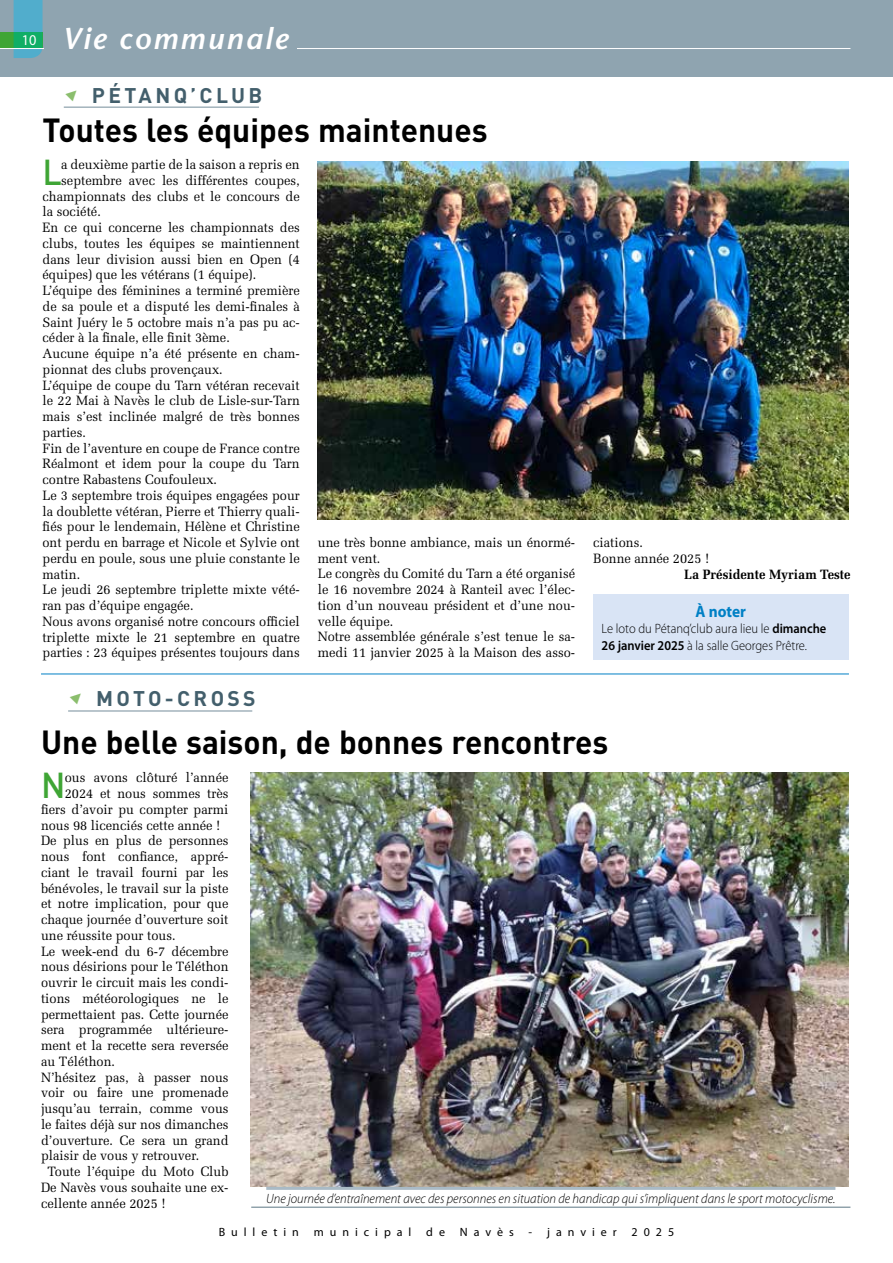
<style>
.page{position:relative;width:893px;height:1263px;background:#fff}
.page>*{position:absolute;margin:0;border:0;box-sizing:border-box;transform-origin:0 0}
.t1{font:500 35.55px "DIN";color:#3fa535;scale:.95 1}
.t2{font:700 33px "DIN";color:#000;scale:.96 1}
.t3{font:italic 600 30px "Stone Sans";letter-spacing:.07em;color:#fff}
.t4{font:700 21px "DIN";letter-spacing:.16em;color:#435f6c}
.t5{font:700 16.5px "Myriad Pro";color:#0080c5;scale:.93 1}
.t6{font:13.5px/15.8px "Melior";color:#000;scale:.95 1}
.t7{font:italic 300 13.5px "Myriad Pro";color:#000;scale:.95 1}
.t8{font:300 13.5px/16.5px "Myriad Pro";color:#000;scale:.93 1}
.t9{font:700 13.5px "Melior";color:#000;scale:.95 1}
.t10{font:12px "Myriad Pro";letter-spacing:.5em;color:#000}
.s1{font-family:"Myriad Pro";font-weight:400;font-style:normal;font-size:15px}
.s2{font-weight:600}
</style>
<div class="page">
<div style="left:0;top:0;width:893px;height:77px;background:#8fa4b0"></div>
<div style="left:0;top:33px;width:43px;height:15px;background:#3fa535"></div>
<svg style="left:14px;top:0;width:29px;height:58px;background:#40acae"></svg>
<hr style="left:0;top:48px;width:850px;height:1px;background:#fff">
<div style="left:44px;top:21px;width:253px;height:56px;background:#8fa4b0"></div>
<hr style="left:64px;top:107px;width:195px;height:1px;background:#758d9a">
<hr style="left:41px;top:674px;width:808px;height:1px;background:#0080c5">
<img style="left:318px;top:162px;width:531px;height:358px">
<img style="left:251px;top:772px;width:598px;height:414px">
<hr style="left:68px;top:711px;width:184px;height:1px;background:#758d9a">
<hr style="left:266px;top:1187px;width:569px;height:3px;background:#a9bac5">
<hr style="left:251px;top:1207px;width:599px;height:1px;background:#5c7784">
<div style="left:593px;top:594px;width:255px;height:66px;background:#d9e4f5"></div>
<h3 class="t3" style="left:22px;top:19px;width:268px"><span class="s1">10</span> Vie communale</h3>
<h3 class="t4" style="left:92px;top:81px;width:172px">PÉTANQ’CLUB</h3>
<h2 class="t2" style="left:43px;top:109px;width:465px">Toutes les équipes maintenues</h2>
<h1 class="t1" style="left:43px;top:149px;width:22px">L</h1>
<p class="t6" style="left:61px;top:157px;width:253px">a deuxième partie de la saison a repris en</p>
<p class="t6" style="left:61px;top:172px;width:253px">septembre avec les différentes coupes,</p>
<p class="t6" style="left:43px;top:188px;width:272px">championnats des clubs et le concours de</p>
<p class="t6" style="left:43px;top:204px;width:63px">la société.</p>
<p class="t6" style="left:43px;top:220px;width:272px">En ce qui concerne les championnats des</p>
<p class="t6" style="left:43px;top:235px;width:272px">clubs, toutes les équipes se maintiennent</p>
<p class="t6" style="left:43px;top:251px;width:272px">dans leur division aussi bien en Open (4</p>
<p class="t6" style="left:43px;top:267px;width:226px">équipes) que les vétérans (1 équipe).</p>
<p class="t6" style="left:43px;top:283px;width:272px">L’équipe des féminines a terminé première</p>
<p class="t6" style="left:43px;top:298px;width:272px">de sa poule et a disputé les demi-finales à</p>
<p class="t6" style="left:43px;top:314px;width:272px">Saint Juéry le 5 octobre mais n’a pas pu ac-</p>
<p class="t6" style="left:43px;top:330px;width:199px">céder à la finale, elle finit 3ème.</p>
<p class="t6" style="left:43px;top:346px;width:272px">Aucune équipe n’a été présente en cham-</p>
<p class="t6" style="left:43px;top:361px;width:191px">pionnat des clubs provençaux.</p>
<p class="t6" style="left:43px;top:377px;width:272px">L’équipe de coupe du Tarn vétéran recevait</p>
<p class="t6" style="left:43px;top:393px;width:272px">le 22 Mai à Navès le club de Lisle-sur-Tarn</p>
<p class="t6" style="left:43px;top:409px;width:272px">mais s’est inclinée malgré de très bonnes</p>
<p class="t6" style="left:43px;top:424px;width:47px">parties.</p>
<p class="t6" style="left:43px;top:440px;width:272px">Fin de l’aventure en coupe de France contre</p>
<p class="t6" style="left:43px;top:456px;width:272px">Réalmont et idem pour la coupe du Tarn</p>
<p class="t6" style="left:43px;top:472px;width:185px">contre Rabastens Coufouleux.</p>
<p class="t6" style="left:43px;top:487px;width:272px">Le 3 septembre trois équipes engagées pour</p>
<p class="t6" style="left:43px;top:503px;width:272px">la doublette vétéran, Pierre et Thierry quali-</p>
<p class="t6" style="left:43px;top:519px;width:272px">fiés pour le lendemain, Hélène et Christine</p>
<p class="t6" style="left:43px;top:535px;width:272px">ont perdu en barrage et Nicole et Sylvie ont</p>
<p class="t6" style="left:43px;top:550px;width:272px">perdu en poule, sous une pluie constante le</p>
<p class="t6" style="left:43px;top:566px;width:41px">matin.</p>
<p class="t6" style="left:43px;top:582px;width:272px">Le jeudi 26 septembre triplette mixte vété-</p>
<p class="t6" style="left:43px;top:598px;width:161px">ran pas d’équipe engagée.</p>
<p class="t6" style="left:43px;top:613px;width:272px">Nous avons organisé notre concours officiel</p>
<p class="t6" style="left:43px;top:629px;width:272px">triplette mixte le 21 septembre en quatre</p>
<p class="t6" style="left:43px;top:645px;width:272px">parties : 23 équipes présentes toujours dans</p>
<h3 class="t4" style="left:96px;top:685px;width:161px">MOTO-CROSS</h3>
<p class="t6" style="left:318px;top:534px;width:272px">une très bonne ambiance, mais un énormé&shy;ment vent.<br>Le congrès du Comité du Tarn a été organisé le 16 novembre 2024 à Ranteil avec l’élec&shy;tion d’un nouveau président et d’une nou&shy;velle équipe.<br>Notre assemblée générale s’est tenue le sa&shy;medi 11 janvier 2025 à la Maison des asso-</p>
<p class="t6" style="left:593px;top:535px;width:124px">ciations.<br>Bonne année 2025 !</p>
<p class="t9" style="left:684px;top:566px;width:176px">La Présidente Myriam Teste</p>
<p class="t5" style="left:695px;top:601px;width:56px">À noter</p>
<p class="t8" style="left:602px;top:620px;width:243px">Le loto du Pétanq’club aura lieu le <span class="s2">dimanche<br>26 janvier 2025</span> à la salle Georges Prêtre.</p>
<h2 class="t2" style="left:41px;top:720px;width:592px">Une belle saison, de bonnes rencontres</h2>
<h1 class="t1" style="left:41px;top:762px;width:27px">N</h1>
<p class="t6" style="left:65px;top:770px;width:174px">ous avons clôturé l’année</p>
<p class="t6" style="left:65px;top:786px;width:174px">2024 et nous sommes très</p>
<p class="t6" style="left:41px;top:801px;width:199px">fiers d’avoir pu compter parmi</p>
<p class="t6" style="left:41px;top:817px;width:190px">nous 98 licenciés cette année !</p>
<p class="t6" style="left:41px;top:833px;width:199px">De plus en plus de personnes</p>
<p class="t6" style="left:41px;top:849px;width:199px">nous font confiance, appré-</p>
<p class="t6" style="left:41px;top:864px;width:199px">ciant le travail fourni par les</p>
<p class="t6" style="left:41px;top:880px;width:199px">bénévoles, le travail sur la piste</p>
<p class="t6" style="left:41px;top:896px;width:199px">et notre implication, pour que</p>
<p class="t6" style="left:41px;top:912px;width:199px">chaque journée d’ouverture soit</p>
<p class="t6" style="left:41px;top:927px;width:143px">une réussite pour tous.</p>
<p class="t6" style="left:41px;top:943px;width:199px">Le week-end du 6-7 décembre</p>
<p class="t6" style="left:41px;top:959px;width:199px">nous désirions pour le Téléthon</p>
<p class="t6" style="left:41px;top:975px;width:199px">ouvrir le circuit mais les condi-</p>
<p class="t6" style="left:41px;top:990px;width:199px">tions météorologiques ne le</p>
<p class="t6" style="left:41px;top:1006px;width:199px">permettaient pas. Cette journée</p>
<p class="t6" style="left:41px;top:1022px;width:199px">sera programmée ultérieure-</p>
<p class="t6" style="left:41px;top:1038px;width:199px">ment et la recette sera reversée</p>
<p class="t6" style="left:41px;top:1053px;width:80px">au Téléthon.</p>
<p class="t6" style="left:41px;top:1069px;width:199px">N’hésitez pas, à passer nous</p>
<p class="t6" style="left:41px;top:1085px;width:199px">voir ou faire une promenade</p>
<p class="t6" style="left:41px;top:1101px;width:199px">jusqu’au terrain, comme vous</p>
<p class="t6" style="left:41px;top:1116px;width:199px">le faites déjà sur nos dimanches</p>
<p class="t6" style="left:41px;top:1132px;width:199px">d’ouverture. Ce sera un grand</p>
<p class="t6" style="left:41px;top:1148px;width:168px">plaisir de vous y retrouver.</p>
<p class="t6" style="left:48px;top:1164px;width:192px">Toute l’équipe du Moto Club</p>
<p class="t6" style="left:41px;top:1179px;width:199px">De Navès vous souhaite une ex-</p>
<p class="t6" style="left:41px;top:1195px;width:133px">cellente année 2025 !</p>
<p class="t7" style="left:266px;top:1190px;width:601px">Une journée d’entraînement avec des personnes en situation de handicap qui s’impliquent dans le sport motocyclisme.</p>
<p class="t10" style="left:219px;top:1224px;width:457px">Bulletin municipal de Navès - janvier 2025</p>
</div>
